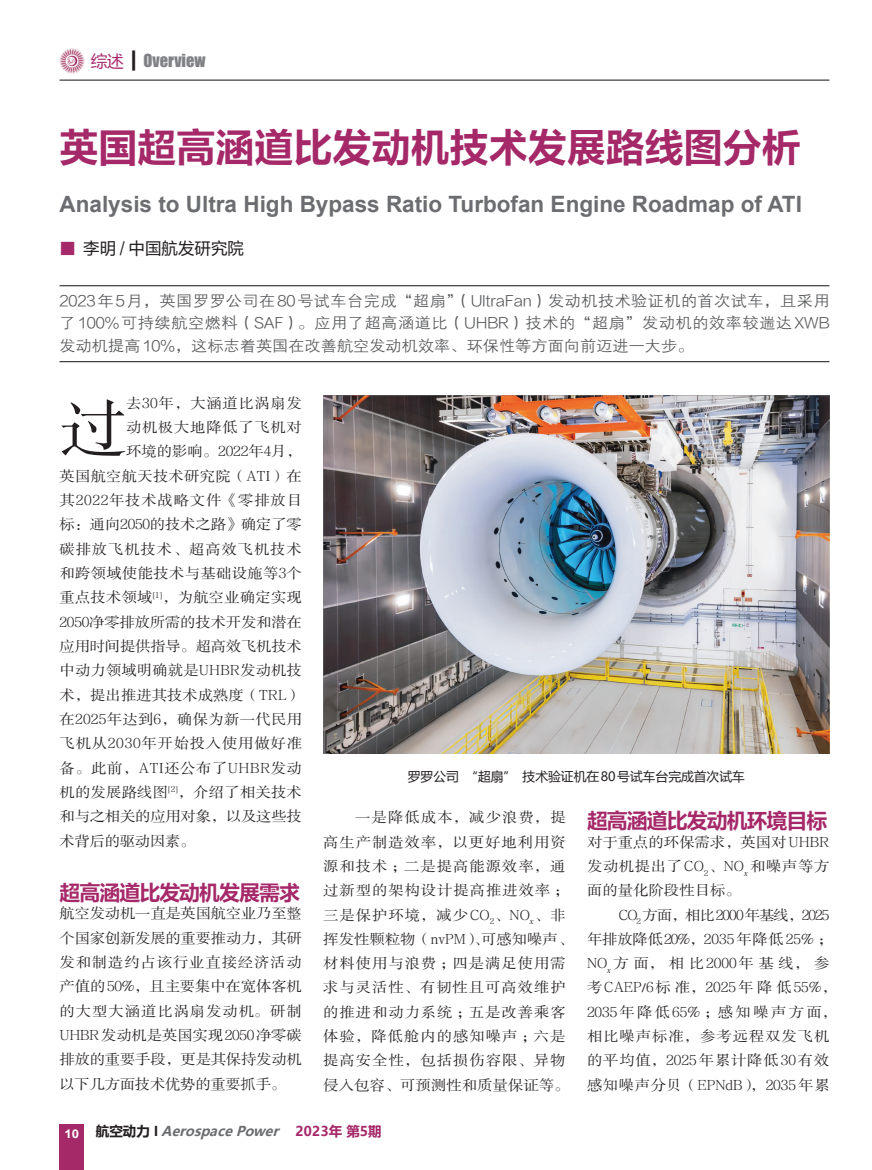
<style>
.page{position:relative;width:872px;height:1170px;background:#fff}
.page>*{position:absolute;margin:0;border:0;box-sizing:border-box;transform-origin:0 0}
.t1{font:62.85px "FZSSJW GB1 0";color:#231f20;scale:1.08 1}
.t2{font:39px "FZLTCHJW GB1 0";color:#a52869}
.t3{font:700 22.5px "Arial";color:#6c6d70}
.t4{font:21px "FZLTCHJW GB1 0";letter-spacing:-.05em;color:#a52869}
.t5{font:16.5px "Impact";color:#808285}
.t6{font:16.5px "FZLTHJW GB1 0";color:#231f20}
.t7{font:15px/22.5px "FZZDXJW GB1 0";color:#57585a;text-align:justify;scale:1.08 1}
.t8{font:14.25px/24.3px "FZSSJW GB1 0";letter-spacing:.015em;color:#231f20;text-align:justify;scale:1.08 1}
.t9{font:14.25px/24.3px "FZSSJW GB1 0";letter-spacing:.06em;color:#231f20;scale:1.08 1}
.t10{font:14.25px/24.3px "FZSSJW GB1 0";letter-spacing:.035em;color:#231f20;scale:1.08 1}
.t11{font:14.25px "FZSSJW GB1 0";letter-spacing:-.015em;color:#231f20;scale:1.08 1}
.t12{font:14.25px "FZSSJW GB1 0";letter-spacing:.05em;color:#231f20;scale:1.08 1}
.t13{font:14.25px "FZSSJW GB1 0";letter-spacing:.055em;color:#231f20;scale:1.08 1}
.t14{font:14.25px "FZSSJW GB1 0";letter-spacing:-.005em;color:#231f20;scale:1.08 1}
.t15{font:14.25px "FZSSJW GB1 0";letter-spacing:.04em;color:#231f20;scale:1.08 1}
.t16{font:14.25px "FZSSJW GB1 0";letter-spacing:.045em;color:#231f20;scale:1.08 1}
.t17{font:14.25px "FZSSJW GB1 0";letter-spacing:-.02em;color:#231f20;scale:1.08 1}
.t18{font:italic 700 13.5px "Microsoft Ya Hei";color:#6c6d70}
.t19{font:12.75px "Microsoft Ya Hei";color:#231f20}
.s1{font-family:"Microsoft Ya Hei";color:#a52869}
.s2{font-family:"Microsoft Ya Hei";color:#231f20}
.s3{color:#a52869}
.s4{font-style:normal;color:#231f20}
.s5{font-style:normal;color:#a52869}
</style>
<div class="page">
<div style="left:60px;top:1124px;width:24px;height:45px;background:#a52869"></div>
<hr style="left:60px;top:80px;width:769px;height:1px;background:#231f20">
<img style="left:60px;top:49px;width:24px;height:24px">
<hr style="left:60px;top:285px;width:769px;height:1px;background:#231f20">
<hr style="left:60px;top:361px;width:769px;height:1px;background:#231f20">
<img style="left:323px;top:395px;width:506px;height:358px">
<p class="t5" style="left:91px;top:48px;width:116px"><span class="s1">综述</span> <span class="s2">┃</span> OVERVIEW</p>
<h2 class="t2" style="left:60px;top:126px;width:742px">英国超高涵道比发动机技术发展路线图分析</h2>
<h3 class="t3" style="left:60px;top:188px;width:744px">Analysis to Ultra High Bypass Ratio Turbofan Engine Roadmap of ATI</h3>
<p class="t6" style="left:60px;top:239px;width:186px"><span class="s3">■</span> 李明 / 中国航发研究院</p>
<p class="t7" style="left:60px;top:290px;width:714px">2023年5月，英国罗罗公司在80号试车台完成“超扇”（UltraFan）发动机技术验证机的首次试车，且采用了100%可持续航空燃料（SAF）。应用了超高涵道比（UHBR）技术的“超扇”发动机的效率较遄达XWB发动机提高10%，这标志着英国在改善航空发动机效率、环保性等方面向前迈进一大步。</p>
<h1 class="t1" style="left:60px;top:395px;width:64px">过</h1>
<p class="t15" style="left:126px;top:395px;width:164px">去30年，大涵道比涡扇发</p>
<p class="t16" style="left:126px;top:420px;width:164px">动机极大地降低了飞机对</p>
<p class="t14" style="left:126px;top:444px;width:164px">环境的影响。2022年4月，</p>
<p class="t8" style="left:60px;top:464px;width:226px">英国航空航天技术研究院（ATI）在</p>
<p class="t12" style="left:60px;top:492px;width:226px">其2022年技术战略文件《零排放目</p>
<p class="t11" style="left:60px;top:517px;width:226px">标：通向2050的技术之路》确定了零</p>
<p class="t13" style="left:60px;top:541px;width:226px">碳排放飞机技术、超高效飞机技术</p>
<p class="t8" style="left:60px;top:561px;width:226px">和跨领域使能技术与基础设施等3个</p>
<p class="t8" style="left:60px;top:585px;width:226px">重点技术领域<sup>[1]</sup>，为航空业确定实现</p>
<p class="t11" style="left:60px;top:614px;width:226px">2050净零排放所需的技术开发和潜在</p>
<p class="t11" style="left:60px;top:638px;width:226px">应用时间提供指导。超高效飞机技术</p>
<p class="t8" style="left:60px;top:658px;width:226px">中动力领域明确就是UHBR发动机技</p>
<p class="t8" style="left:60px;top:683px;width:226px">术，提出推进其技术成熟度（TRL）</p>
<p class="t8" style="left:60px;top:707px;width:226px">在2025年达到6，确保为新一代民用</p>
<p class="t12" style="left:60px;top:735px;width:226px">飞机从2030年开始投入使用做好准</p>
<p class="t8" style="left:60px;top:755px;width:226px">备。此前，ATI还公布了UHBR发动</p>
<p class="t8" style="left:60px;top:780px;width:226px">机的发展路线图<sup>[2]</sup>，介绍了相关技术</p>
<p class="t11" style="left:60px;top:808px;width:226px">和与之相关的应用对象，以及这些技</p>
<p class="t17" style="left:60px;top:833px;width:127px">术背后的驱动因素。</p>
<h3 class="t4" style="left:60px;top:880px;width:242px">超高涵道比发动机发展需求</h3>
<p class="t8" style="left:60px;top:901px;width:226px">航空发动机一直是英国航空业乃至整个国家创新发展的重要推动力，其研发和制造约占该行业直接经济活动产值的50%，且主要集中在宽体客机的大型大涵道比涡扇发动机。研制UHBR发动机是英国实现2050净零碳排放的重要手段，更是其保持发动机以下几方面技术优势的重要抓手。</p>
<p class="t19" style="left:408px;top:767px;width:338px">罗罗公司 “超扇” 技术验证机在80号试车台完成首次试车</p>
<p class="t9" style="left:323px;top:805px;width:233px;text-indent:32px">一是降低成本，减少浪费，提高生产制造效率，以更好地利用资源和技术；二是提高能源效率，通过新型的架构设计提高推进效率；三是保护环境，减少CO<sub>2</sub>、NO<sub>x</sub>、非挥发性颗粒物（nvPM）、可感知噪声、材料使用与浪费；四是满足使用需求与灵活性、有韧性且可高效维护的推进和动力系统；五是改善乘客体验，降低舱内的感知噪声；六是提高安全性，包括损伤容限、异物侵入包容、可预测性和质量保证等。</p>
<h3 class="t4" style="left:587px;top:809px;width:242px">超高涵道比发动机环境目标</h3>
<p class="t8" style="left:587px;top:829px;width:226px">对于重点的环保需求，英国对 UHBR发动机提出了CO<sub>2</sub>、NO<sub>x</sub>和噪声等方面的量化阶段性目标。</p>
<p class="t10" style="left:587px;top:902px;width:233px;text-indent:32px">CO<sub>2</sub> 方面，相比2000年基线，2025年排放降低20%，2035 年降低 25% ；<br>NO<sub>x</sub>方面，相比2000年基线，参考 CAEP/6 标准，2025 年降低 55%，<br>2035年降低65% ；感知噪声方面，相比噪声标准，参考远程双发飞机的平均值，2025年累计降低30有效感知噪声分贝（EPNdB），2035 年累</p>
<p class="t18" style="left:65px;top:1121px;width:319px"><sub>1</sub> <sub>0</sub> <span class="s4">航空动力 I</span> AerospacePower <span class="s5">2 0 2 3 年 第 5 期</span></p>
</div>
